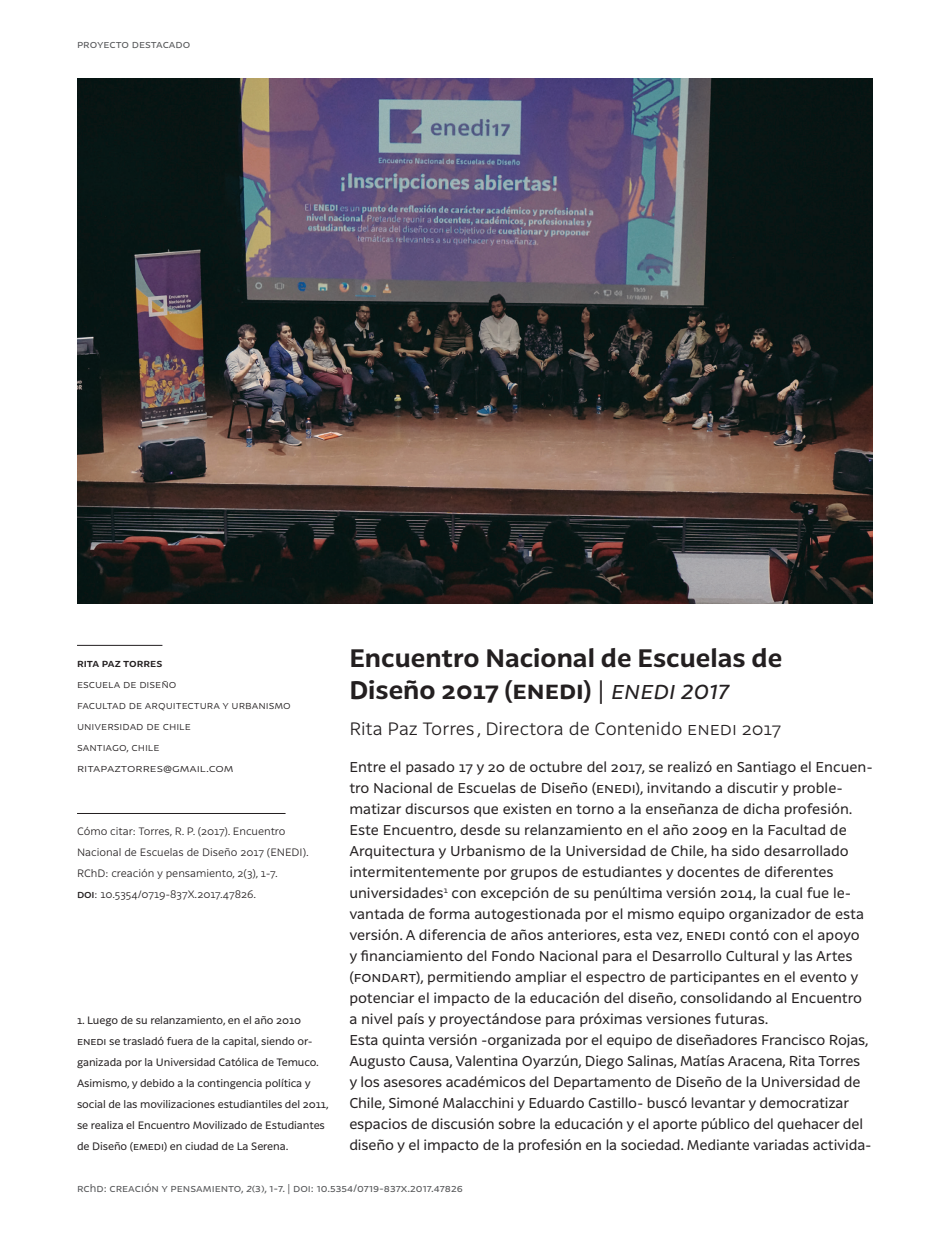
<style>
.page{position:relative;width:943px;height:1241px;background:#fff}
.page>*{position:absolute;margin:0;border:0;box-sizing:border-box;transform-origin:0 0}
.Títulos_artículos{font:700 24.5px/31.5px "Latina";color:#231f20}
.Títulos_artículos_in{font:300 17.5px "Latina";color:#231f20}
.Resumen_Abstract{font:14px/21px "Latina";color:#231f20}
.Notas{font:10.5px/21px "Latina";letter-spacing:-.01em;color:#231f20}
.Encabezado_portadill{font:300 10.5px/21px "Latina";color:#231f20}
.Autores_portadilla{font:300 10.5px "Latina";color:#231f20}
.Permanente_pie_de_pá{font:10.5px "Latina";color:#57585a}
.Autores_portadilla-2{font:300 10.5px "Latina";color:#231f20;scale:1.1 1}
.Permanente_encabezad{font:10.5px "Latina";color:#57585a}
.Autores_portadilla-3{font:600 10.5px "Latina";color:#231f20}
.s1{font-weight:500}
.s2{font-weight:400}
.s3{font-weight:400;font-style:italic}
.s4{font-style:italic}
</style>
<div class="page">
<img style="left:77px;top:78px;width:796px;height:525px">
<hr style="left:77px;top:645px;width:85px;height:1px;background:#231f20">
<hr style="left:77px;top:813px;width:208px;height:1px;background:#231f20">
<p class="Permanente_encabezad" style="left:77px;top:39px;width:115px">proyecto destacado</p>
<p class="Autores_portadilla-3" style="left:77px;top:656px;width:87px">rita paz torres</p>
<p class="Autores_portadilla" style="left:77px;top:677px;width:101px">escuela de diseño</p>
<p class="Autores_portadilla" style="left:77px;top:698px;width:215px">facultad de arquitectura y urbanismo</p>
<p class="Autores_portadilla" style="left:77px;top:719px;width:115px">universidad de chile</p>
<p class="Autores_portadilla" style="left:77px;top:740px;width:84px">santiago, chile</p>
<p class="Autores_portadilla-2" style="left:77px;top:761px;width:144px">ritapaztorres@gmail.com</p>
<p class="Encabezado_portadill" style="left:77px;top:820px;width:233px">Cómo citar: Torres, R. P. (2017). Encuentro<br>Nacional de Escuelas de Diseño 2017 (ENEDI).<br>RChD: creación y pensamiento, 2(3), 1-7.</p>
<p class="Encabezado_portadill" style="left:77px;top:883px;width:181px"><span class="s1">doi</span>: 10.5354/0719-837X.2017.47826.</p>
<p class="Notas" style="left:77px;top:1009px;width:253px">1. Luego de su relanzamiento, en el año 2010 enedi se trasladó fuera de la capital, siendo or&shy;ganizada por la Universidad Católica de Temuco.<br>Asimismo, y debido a la contingencia política y social de las movilizaciones estudiantiles del 2011, se realiza el Encuentro Movilizado de Estudiantes de Diseño (emedi) en ciudad de La Serena.</p>
<p class="Títulos_artículos" style="left:349px;top:643px;width:434px">Encuentro Nacional de Escuelas de<br>Diseño 2017 (enedi) <span class="s2">|</span> <span class="s3">enedi 2017</span></p>
<p class="Títulos_artículos_in" style="left:349px;top:719px;width:433px">Rita Paz Torres , Directora de Contenido enedi 2017</p>
<p class="Resumen_Abstract" style="left:349px;top:756px;width:525px">Entre el pasado 17 y 20 de octubre del 2017, se realizó en Santiago el Encuen&shy;tro Nacional de Escuelas de Diseño (enedi), invitando a discutir y proble&shy;matizar discursos que existen en torno a la enseñanza de dicha profesión.<br>Este Encuentro, desde su relanzamiento en el año 2009 en la Facultad de Arquitectura y Urbanismo de la Universidad de Chile, ha sido desarrollado intermitentemente por grupos de estudiantes y docentes de diferentes universidades<sup>1</sup> con excepción de su penúltima versión 2014, la cual fue le&shy;vantada de forma autogestionada por el mismo equipo organizador de esta versión. A diferencia de años anteriores, esta vez, enedi contó con el apoyo<br>y financiamiento del Fondo Nacional para el Desarrollo Cultural y las Artes (fondart), permitiendo ampliar el espectro de participantes en el evento y potenciar el impacto de la educación del diseño, consolidando al Encuentro a nivel país y proyectándose para próximas versiones futuras.</p>
<p class="Resumen_Abstract" style="left:349px;top:1029px;width:524px">Esta quinta versión -organizada por el equipo de diseñadores Francisco Rojas, Augusto Causa, Valentina Oyarzún, Diego Salinas, Matías Aracena, Rita Torres y los asesores académicos del Departamento de Diseño de la Universidad de Chile, Simoné Malacchini y Eduardo Castillo- buscó levantar y democratizar espacios de discusión sobre la educación y el aporte público del quehacer del diseño y el impacto de la profesión en la sociedad. Mediante variadas activida-</p>
<p class="Permanente_pie_de_pá" style="left:77px;top:1181px;width:387px">rchd: creación y pensamiento, <span class="s4">2</span>(3), 1-7. | doi: 10.5354/0719-837x.2017.47826</p>
</div>
